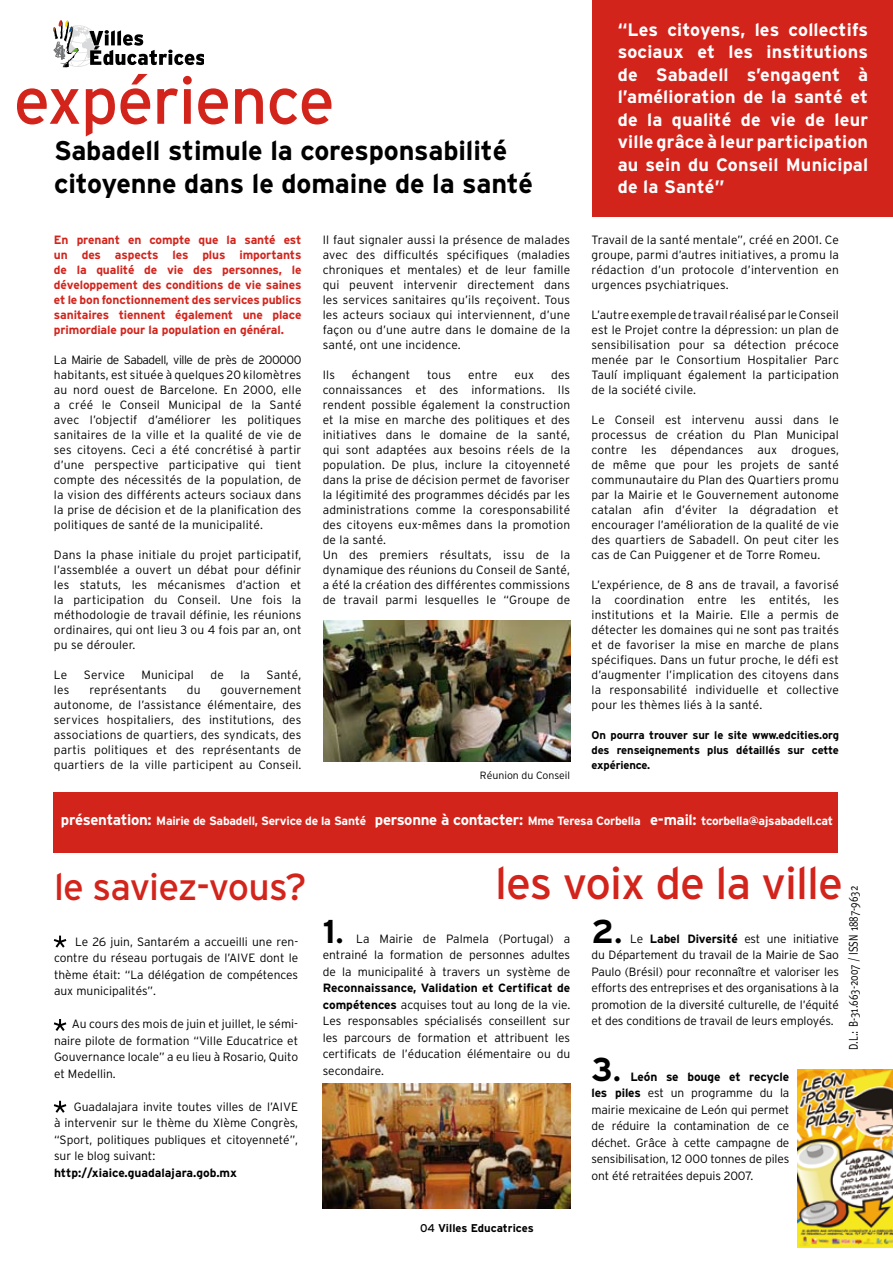
<style>
.page{position:relative;width:893px;height:1263px;background:#fff}
.page>*{position:absolute;margin:0;border:0;box-sizing:border-box;transform-origin:0 0}
.t1{font:66px "Interstate";letter-spacing:-.02em;color:#d3241c}
.t2{font:45px "Interstate";letter-spacing:-.02em;color:#d3241c}
.t3{font:37.5px "Interstate";letter-spacing:-.02em;color:#d3241c}
.t4{font:700 33px "Interstate";color:#000}
.t5{font:700 27px/33px "Interstate";letter-spacing:-.005em;color:#000}
.t6{font:700 18px/22.5px "Interstate";letter-spacing:.01em;color:#fff;text-align:justify}
.t7{font:12.75px "Meta";color:#000;scale:.8 1}
.t8{font:300 12px/15px "Interstate";letter-spacing:.015em;color:#000;text-align:justify}
.t9{font:700 12px/15px "Interstate";letter-spacing:-.01em;color:#d3241c;text-align:justify}
.t10{font:700 12px "Interstate";letter-spacing:-.02em;color:#fff}
.t11{font:700 12px "Interstate";color:#000}
.t12{font:700 11.25px/15px "Interstate";letter-spacing:-.01em;color:#000;text-align:justify}
.t13{font:300 10.5px "Interstate";color:#000}
.s1{font-size:15px}
.s2{font-weight:400}
.s3{font-weight:700}
</style>
<div class="page">
<div style="left:592px;top:0;width:301px;height:216px;background:#d3241c"></div>
<svg style="left:54px;top:20px;width:150px;height:48px"></svg>
<div style="left:53px;top:792px;width:784px;height:61px;background:#d3241c"></div>
<img style="left:323px;top:620px;width:248px;height:141px">
<img style="left:798px;top:1070px;width:95px;height:178px">
<img style="left:323px;top:1083px;width:247px;height:126px">
<svg style="left:54px;top:935px;width:12px;height:13px"></svg>
<svg style="left:54px;top:1019px;width:12px;height:12px"></svg>
<svg style="left:54px;top:1101px;width:12px;height:12px"></svg>
<h1 class="t1" style="left:14px;top:64px;width:323px">expérience</h1>
<h3 class="t5" style="left:54px;top:134px;width:481px">Sabadell stimule la coresponsabilité citoyenne dans le domaine de la santé</h3>
<p class="t9" style="left:54px;top:232px;width:249px">En prenant en compte que la santé est un des aspects les plus importants de la qualité de vie des personnes, le développement des conditions de vie saines et le bon fonctionnement des services publics sanitaires tiennent également une place primordiale pour la population en général.</p>
<p class="t8" style="left:54px;top:352px;width:249px">La Mairie de Sabadell, ville de près de 200000 habitants, est située à quelques 20 kilomètres au nord ouest de Barcelone. En 2000, elle a créé le Conseil Municipal de la Santé avec l’objectif d’améliorer les politiques sanitaires de la ville et la qualité de vie de ses citoyens. Ceci a été concrétisé à partir d’une perspective participative qui tient compte des nécessités de la population, de la vision des différents acteurs sociaux dans la prise de décision et de la planification des politiques de santé de la municipalité.</p>
<p class="t8" style="left:54px;top:547px;width:249px">Dans la phase initiale du projet participatif, l’assemblée a ouvert un débat pour définir les statuts, les mécanismes d’action et la participation du Conseil. Une fois la méthodologie de travail définie, les réunions ordinaires, qui ont lieu 3 ou 4 fois par an, ont pu se dérouler.</p>
<p class="t8" style="left:54px;top:667px;width:15px">Le</p>
<p class="t8" style="left:84px;top:667px;width:42px">Service</p>
<p class="t8" style="left:141px;top:667px;width:54px">Municipal</p>
<p class="t8" style="left:210px;top:667px;width:15px">de</p>
<p class="t8" style="left:240px;top:667px;width:11px">la</p>
<p class="t8" style="left:266px;top:667px;width:36px">Santé,</p>
<p class="t8" style="left:54px;top:682px;width:17px">les</p>
<p class="t8" style="left:89px;top:682px;width:79px">représentants</p>
<p class="t8" style="left:187px;top:682px;width:15px">du</p>
<p class="t8" style="left:54px;top:682px;width:249px;text-indent:167px">gouvernement autonome, de l’assistance élémentaire, des services hospitaliers, des institutions, des associations de quartiers, des syndicats, des partis politiques et des représentants de quartiers de la ville participent au Conseil.</p>
<p class="t8" style="left:323px;top:232px;width:249px">Il faut signaler aussi la présence de malades avec des difficultés spécifiques (maladies chroniques et mentales) et de leur famille qui peuvent intervenir directement dans les services sanitaires qu’ils reçoivent. Tous les acteurs sociaux qui interviennent, d’une façon ou d’une autre dans le domaine de la santé, ont une incidence.</p>
<p class="t8" style="left:323px;top:367px;width:14px">Ils</p>
<p class="t8" style="left:352px;top:367px;width:60px">échangent</p>
<p class="t8" style="left:427px;top:367px;width:25px">tous</p>
<p class="t8" style="left:468px;top:367px;width:31px">entre</p>
<p class="t8" style="left:514px;top:367px;width:21px">eux</p>
<p class="t8" style="left:323px;top:367px;width:249px;text-align:left;text-indent:228px">des connaissances et des informations. Ils rendent possible également la construction et la mise en marche des politiques et des initiatives dans le domaine de la santé, qui sont adaptées aux besoins réels de la population. De plus, inclure la citoyenneté dans la prise de décision permet de favoriser la légitimité des programmes décidés par les administrations comme la coresponsabilité des citoyens eux-mêmes dans la promotion de la santé.<br>Un des premiers résultats, issu de la dynamique des réunions du Conseil de Santé, a été la création des différentes commissions de travail parmi lesquelles le “Groupe de</p>
<p class="t13" style="left:480px;top:770px;width:92px">Réunion du Conseil</p>
<h3 class="t6" style="left:618px;top:18px;width:252px">“Les citoyens, les collectifs sociaux et les institutions de Sabadell s’engagent à l’amélioration de la santé et de la qualité de vie de leur ville grâce à leur participation au sein du Conseil Municipal de la Santé”</h3>
<p class="t8" style="left:591px;top:232px;width:249px">Travail de la santé mentale”, créé en 2001. Ce groupe, parmi d’autres initiatives, a promu la rédaction d’un protocole d’intervention en urgences psychiatriques.</p>
<p class="t8" style="left:591px;top:307px;width:249px">L’autre exemple de travail réalisé par le Conseil est le Projet contre la dépression: un plan de sensibilisation pour sa détection précoce menée par le Consortium Hospitalier Parc Taulí impliquant également la participation de la société civile.</p>
<p class="t8" style="left:591px;top:412px;width:249px">Le Conseil est intervenu aussi dans le processus de création du Plan Municipal contre les dépendances aux drogues, de même que pour les projets de santé communautaire du Plan des Quartiers promu par la Mairie et le Gouvernement autonome catalan afin d’éviter la dégradation et encourager l’amélioration de la qualité de vie des quartiers de Sabadell. On peut citer les cas de Can Puiggener et de Torre Romeu.</p>
<p class="t8" style="left:591px;top:577px;width:249px">L’expérience, de 8 ans de travail, a favorisé la coordination entre les entités, les institutions et la Mairie. Elle a permis de détecter les domaines qui ne sont pas traités et de favoriser la mise en marche de plans spécifiques. Dans un futur proche, le défi est d’augmenter l’implication des citoyens dans la responsabilité individuelle et collective pour les thèmes liés à la santé.</p>
<p class="t12" style="left:591px;top:727px;width:249px">On pourra trouver sur le site www.edcities.org des renseignements plus détaillés sur cette expérience.</p>
<p class="t10" style="left:61px;top:814px;width:774px"><span class="s1">présentation:</span> Mairie de Sabadell, Service de la Santé <span class="s1">personne à contacter:</span> Mme Teresa Corbella <span class="s1">e-mail:</span> tcorbella@ajsabadell.cat</p>
<h3 class="t3" style="left:54px;top:866px;width:254px">le saviez-vous?</h3>
<h2 class="t2" style="left:495px;top:858px;width:349px">les voix de la ville</h2>
<p class="t7" style="left:846px;top:1050px;width:207px;rotate:-90deg">D.L.: B-31.663-2007 / ISSN 1887-9632</p>
<h3 class="t4" style="left:591px;top:913px;width:32px">2<span class="s2">.</span></h3>
<h3 class="t4" style="left:323px;top:913px;width:23px">1<span class="s2">.</span></h3>
<p class="t8" style="left:591px;top:930px;width:249px;line-height:16.5px;text-indent:39px">Le <span class="s3">Label Diversité</span> est une initiative du Département du travail de la Mairie de Sao Paulo (Brésil) pour reconnaître et valoriser les efforts des entreprises et des organisations à la promotion de la diversité culturelle, de l’équité et des conditions de travail de leurs employés.</p>
<h3 class="t4" style="left:591px;top:1051px;width:31px">3<span class="s2">.</span></h3>
<p class="t8" style="left:323px;top:930px;width:249px;line-height:16.5px;text-indent:33px">La Mairie de Palmela (Portugal) a entrainé la formation de personnes adultes de la municipalité à travers un système de</p>
<p class="t8" style="left:323px;top:980px;width:249px;line-height:16.5px"><span class="s3">Reconnaissance, Validation et Certificat de compétences</span> acquises tout au long de la vie.<br>Les responsables spécialisés conseillent sur les parcours de formation et attribuent les certificats de l’éducation élémentaire ou du secondaire.</p>
<p class="t8" style="left:54px;top:933px;width:246px;line-height:16.5px;text-indent:21px">Le 26 juin, Santarém a accueilli une ren&shy;contre du réseau portugais de l’AIVE dont le thème était: “La délégation de compétences aux municipalités”.</p>
<p class="t8" style="left:54px;top:1016px;width:246px;line-height:16.5px;text-indent:18px">Au cours des mois de juin et juillet, le sémi&shy;naire pilote de formation “Ville Educatrice et Gouvernance locale” a eu lieu à Rosario, Quito et Medellin.</p>
<p class="t8" style="left:54px;top:1098px;width:246px;line-height:16.5px;text-indent:20px">Guadalajara invite toutes villes de l’AIVE à intervenir sur le thème du XIème Congrès, “Sport, politiques publiques et citoyenneté”, sur le blog suivant:</p>
<p class="t11" style="left:54px;top:1166px;width:185px">http://xiaice.guadalajara.gob.mx</p>
<p class="t8" style="left:591px;top:1068px;width:199px;line-height:16.5px;text-indent:39px"><span class="s3">León se bouge et recycle les piles</span> est un programme du la mairie mexicaine de León qui permet de réduire la contamination de ce déchet. Grâce à cette campagne de sensibilisation, 12 000 tonnes de piles ont été retraitées depuis 2007.</p>
<p class="t12" style="left:420px;top:1221px;width:115px"><span class="s2">04</span> Villes Educatrices</p>
</div>
